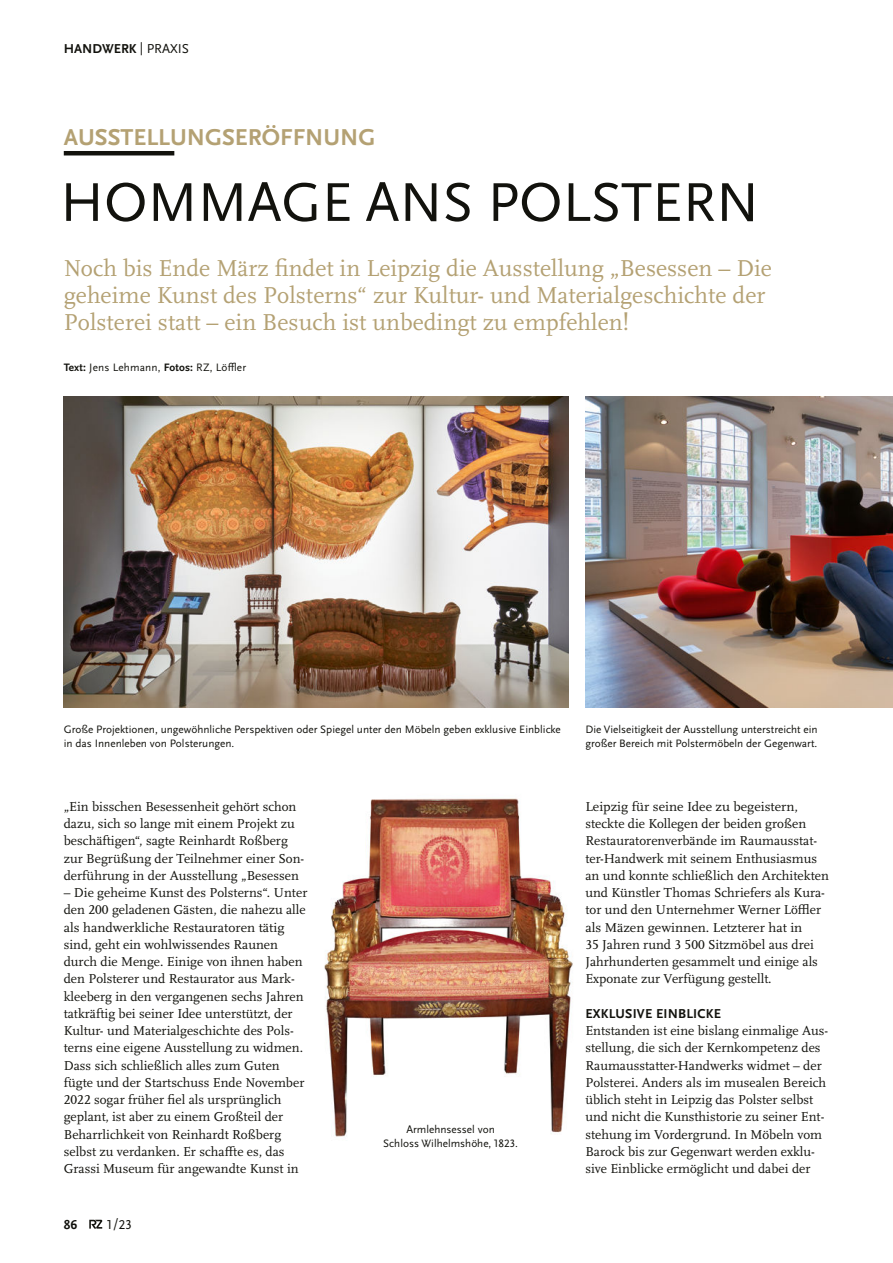
<style>
.page{position:relative;width:893px;height:1263px;background:#fff}
.page>*{position:absolute;margin:0;border:0;box-sizing:border-box;transform-origin:0 0}
.t1{font:57px "Scala Sans OT";color:#12120d}
.t2{font:24px/27px "Scala OT";color:#b4a173}
.t3{font:700 24px "Scala Sans OT";color:#b4a173}
.t4{font:13.5px/17.2px "Scala OT";color:#12120d}
.t5{font:700 13.5px "Scala Sans OT";letter-spacing:.015em;color:#12120d}
.t6{font:13.5px "Scala Sans OT";color:#12120d}
.t7{font:11.25px/14.2px "Scala Sans OT";color:#12120d}
.s1{font-weight:400}
.s2{font-weight:700}
</style>
<div class="page">
<img style="left:324px;top:798px;width:249px;height:339px">
<svg style="left:89px;top:1220px;width:13px;height:8px"></svg>
<img style="left:64px;top:397px;width:504px;height:310px">
<img style="left:585px;top:397px;width:308px;height:310px">
<hr style="left:64px;top:151px;width:110px;height:4px;background:#12120d">
<p class="t5" style="left:64px;top:43px;width:127px">HANDWERK <span class="s1">| PRAXIS</span></p>
<h2 class="t3" style="left:64px;top:127px;width:313px">AUSSTELLUNGSERÖFFNUNG</h2>
<h1 class="t1" style="left:60px;top:179px;width:701px">HOMMAGE ANS POLSTERN</h1>
<h2 class="t2" style="left:64px;top:257px;width:710px">Noch bis Ende März findet in Leipzig die Ausstellung „Besessen – Die geheime Kunst des Polsterns“ zur Kultur- und Materialgeschichte der<br>Polsterei statt – ein Besuch ist unbedingt zu empfehlen!</h2>
<p class="t7" style="left:64px;top:361px;width:184px"><span class="s2">Text:</span> Jens Lehmann, <span class="s2">Fotos:</span> RZ, Löffler</p>
<p class="t7" style="left:64px;top:723px;width:499px">Große Projektionen, ungewöhnliche Perspektiven oder Spiegel unter den Möbeln geben exklusive Einblicke in das Innenleben von Polsterungen.</p>
<p class="t7" style="left:585px;top:723px;width:234px">Die Vielseitigkeit der Ausstellung unterstreicht ein großer Bereich mit Polstermöbeln der Gegenwart.</p>
<p class="t4" style="left:64px;top:799px;width:242px">„Ein bisschen Besessenheit gehört schon dazu, sich so lange mit einem Projekt zu beschäftigen“, sagte Reinhardt Roßberg zur Begrüßung der Teilnehmer einer Son&shy;derführung in der Ausstellung „Besessen</p>
<p class="t4" style="left:64px;top:885px;width:245px">– Die geheime Kunst des Polsterns“. Unter den 200 geladenen Gästen, die nahezu alle als handwerkliche Restauratoren tätig sind, geht ein wohlwissendes Raunen durch die Menge. Einige von ihnen haben den Polsterer und Restaurator aus Mark&shy;kleeberg in den vergangenen sechs Jahren tatkräftig bei seiner Idee unterstützt, der Kultur- und Materialgeschichte des Pols&shy;terns eine eigene Ausstellung zu widmen.<br>Dass sich schließlich alles zum Guten fügte und der Startschuss Ende November 2022 sogar früher fiel als ursprünglich geplant, ist aber zu einem Großteil der Beharrlichkeit von Reinhardt Roßberg selbst zu verdanken. Er schaffte es, das Grassi Museum für angewandte Kunst in</p>
<p class="t5" style="left:64px;top:1219px;width:15px">86</p>
<p class="t6" style="left:106px;top:1219px;width:27px">1/23</p>
<p class="t7" style="left:383px;top:1123px;width:136px;text-align:center">Armlehnsessel von<br>Schloss Wilhelmshöhe, 1823.</p>
<p class="t4" style="left:585px;top:799px;width:245px">Leipzig für seine Idee zu begeistern, steckte die Kollegen der beiden großen Restauratorenverbände im Raumausstat&shy;ter-Handwerk mit seinem Enthusiasmus an und konnte schließlich den Architekten und Künstler Thomas Schriefers als Kura&shy;tor und den Unternehmer Werner Löffler als Mäzen gewinnen. Letzterer hat in<br>35 Jahren rund 3 500 Sitzmöbel aus drei Jahrhunderten gesammelt und einige als Exponate zur Verfügung gestellt.</p>
<p class="t5" style="left:585px;top:1008px;width:137px">EXKLUSIVE EINBLICKE</p>
<p class="t4" style="left:585px;top:1023px;width:244px">Entstanden ist eine bislang einmalige Aus&shy;stellung, die sich der Kernkompetenz des Raumausstatter-Handwerks widmet – der Polsterei. Anders als im musealen Bereich üblich steht in Leipzig das Polster selbst und nicht die Kunsthistorie zu seiner Ent&shy;stehung im Vordergrund. In Möbeln vom Barock bis zur Gegenwart werden exklu&shy;sive Einblicke ermöglicht und dabei der</p>
</div>
